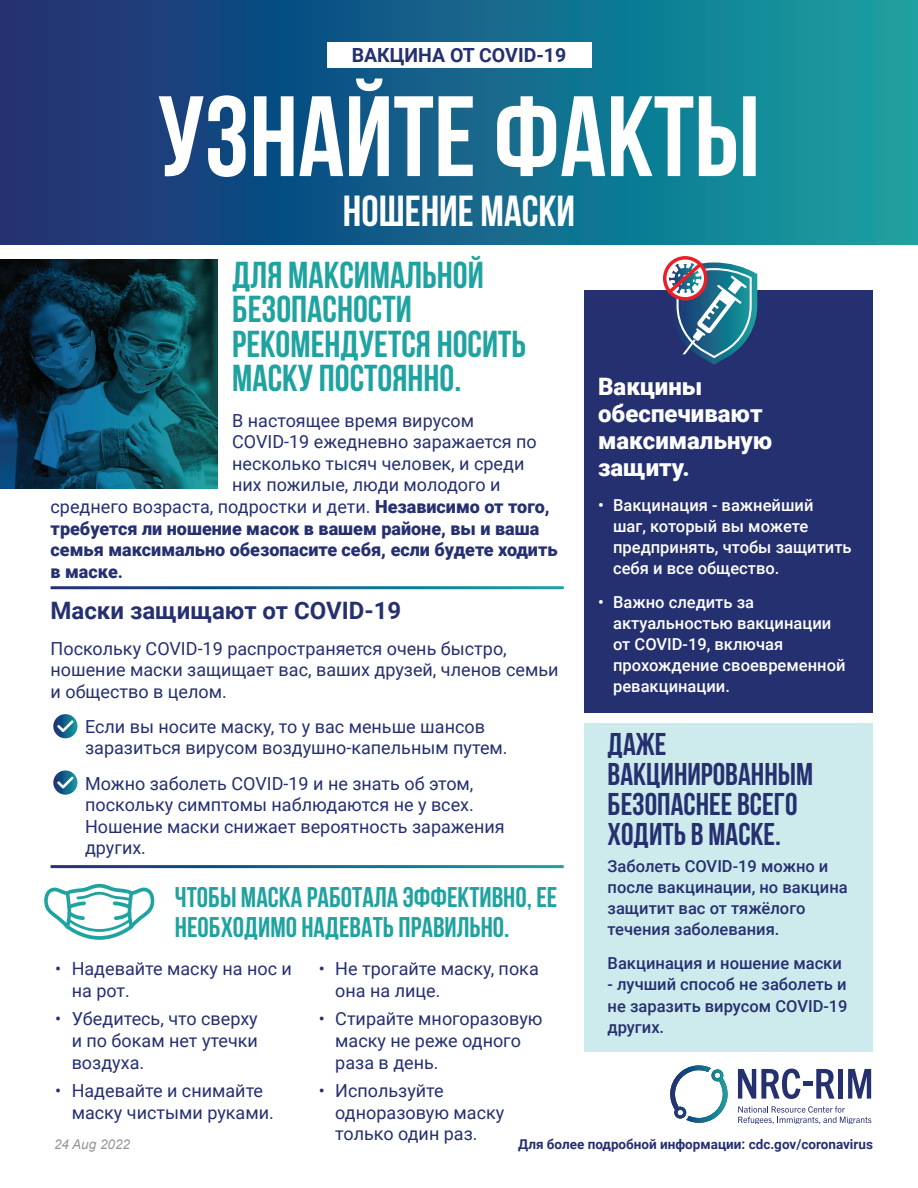
<style>
.page{position:relative;width:918px;height:1188px;background:#fff}
.page>*{position:absolute;margin:0;border:0;box-sizing:border-box;transform-origin:0 0}
.t1{font:700 114px "Bebas Neue";color:#fff}
.t2{font:700 43.5px "Bebas Neue";color:#fff}
.t3{font:700 37.5px/34.5px "Bebas Neue";color:#1fa3a0}
.t4{font:700 31.5px/30px "Bebas Neue";color:#253070}
.t5{font:700 28.5px/30px "Bebas Neue";color:#1fa3a0}
.t6{font:900 24px/27px "Roboto";color:#fff}
.t7{font:700 24px "Roboto";color:#253070}
.t8{font:700 19.5px "Roboto";color:#253070}
.t9{font:18px/21.6px "Roboto";color:#253070}
.t10{font:900 18px/21.6px "Roboto";color:#253070}
.t11{font:500 16.5px/21px "Roboto";color:#fff}
.t12{font:500 16.5px/21px "Roboto";color:#253070}
.t13{font:700 13.5px "Roboto";color:#253070}
.t14{font:italic 13.5px "Arial";color:#939598}
.s1{font-weight:400}
.s2{font-weight:700}
</style>
<div class="page">
<div style="left:584px;top:290px;width:289px;height:423px;background:#253070"></div>
<div style="left:584px;top:724px;width:289px;height:328px;background:#cdeaec"></div>
<svg style="left:0;top:0;width:918px;height:244px;background:#156389"></svg>
<div style="left:327px;top:42px;width:264px;height:25px;background:#fff"></div>
<svg style="left:663px;top:256px;width:94px;height:109px"></svg>
<svg style="left:53px;top:770px;width:25px;height:25px"></svg>
<svg style="left:57px;top:777px;width:17px;height:11px"></svg>
<svg style="left:53px;top:714px;width:25px;height:24px"></svg>
<svg style="left:57px;top:720px;width:17px;height:12px"></svg>
<svg style="left:44px;top:884px;width:110px;height:56px"></svg>
<svg style="left:738px;top:1069px;width:97px;height:30px"></svg>
<div style="left:838px;top:1069px;width:5px;height:30px;background:#25306f"></div>
<svg style="left:848px;top:1069px;width:23px;height:30px"></svg>
<svg style="left:738px;top:1106px;width:133px;height:18px"></svg>
<svg style="left:670px;top:1065px;width:58px;height:58px"></svg>
<img style="left:0;top:260px;width:217px;height:228px">
<p class="t8" style="left:352px;top:41px;width:216px">ВАКЦИНА ОТ COVID-19</p>
<h1 class="t1" style="left:158px;top:74px;width:604px">УЗНАЙТЕ ФАКТЫ</h1>
<h2 class="t2" style="left:343px;top:187px;width:234px">НОШЕНИЕ МАСКИ</h2>
<h3 class="t3" style="left:232px;top:257px;width:295px">ДЛЯ МАКСИМАЛЬНОЙ<br>БЕЗОПАСНОСТИ<br>РЕКОМЕНДУЕТСЯ НОСИТЬ<br>МАСКУ ПОСТОЯННО.</h3>
<p class="t9" style="left:232px;top:409px;width:306px">В настоящее время вирусом<br>COVID-19 ежедневно заражается по несколько тысяч человек, и среди них пожилые, люди молодого и</p>
<h3 class="t6" style="left:598px;top:372px;width:176px">Вакцины обеспечивают максимальную защиту.</h3>
<p class="t11" style="left:613px;top:494px;width:240px;text-indent:-15px">• Вакцинация - важнейший<br>шаг, который вы можете предпринять, чтобы защитить себя и все общество.</p>
<p class="t11" style="left:613px;top:591px;width:234px;text-indent:-15px">• Важно следить за актуальностью вакцинации от COVID-19, включая прохождение своевременной ревакцинации.</p>
<h3 class="t4" style="left:608px;top:729px;width:207px">ДАЖЕ<br>ВАКЦИНИРОВАННЫМ<br>БЕЗОПАСНЕЕ ВСЕГО<br>ХОДИТЬ В МАСКЕ.</h3>
<p class="t12" style="left:608px;top:855px;width:242px">Заболеть COVID-19 можно и после вакцинации, но вакцина защитит вас от тяжёлого течения заболевания.</p>
<p class="t12" style="left:608px;top:953px;width:236px">Вакцинация и ношение маски</p>
<p class="t12" style="left:608px;top:973px;width:242px;text-align:justify">- лучший способ не заболеть и не заразить вирусом COVID-19 других.</p>
<p class="t10" style="left:51px;top:495px;width:509px"><span class="s1">среднего возраста, подростки и дети.</span> Независимо от того, требуется ли ношение масок в вашем районе, вы и ваша семья максимально обезопасите себя, если будете ходить в маске<span class="s2">.</span></p>
<h3 class="t7" style="left:51px;top:594px;width:352px">Маски защищают от COVID-19</h3>
<p class="t9" style="left:51px;top:637px;width:509px">Поскольку COVID-19 распространяется очень быстро, ношение маски защищает вас, ваших друзей, членов семьи и общество в целом.</p>
<p class="t9" style="left:85px;top:715px;width:424px">Если вы носите маску, то у вас меньше шансов заразиться вирусом воздушно-капельным путем.</p>
<p class="t9" style="left:85px;top:772px;width:421px">Можно заболеть COVID-19 и не знать об этом, поскольку симптомы наблюдаются не у всех.<br>Ношение маски снижает вероятность заражения других.</p>
<h3 class="t5" style="left:175px;top:882px;width:384px">ЧТОБЫ МАСКА РАБОТАЛА ЭФФЕКТИВНО, ЕЕ<br>НЕОБХОДИМО НАДЕВАТЬ ПРАВИЛЬНО.</h3>
<p class="t9" style="left:72px;top:958px;width:222px;text-indent:-17px">• Надевайте маску на нос и на рот.</p>
<p class="t9" style="left:72px;top:1008px;width:188px;text-align:justify;text-indent:-17px">• Убедитесь, что сверху и по бокам нет утечки воздуха.</p>
<p class="t9" style="left:72px;top:1079px;width:204px;text-indent:-17px">• Надевайте и снимайте маску чистыми руками.</p>
<p class="t9" style="left:335px;top:958px;width:205px;text-indent:-17px">• Не трогайте маску, пока она на лице.</p>
<p class="t9" style="left:335px;top:1008px;width:209px;text-indent:-17px">• Стирайте многоразовую маску не реже одного раза в день.</p>
<p class="t9" style="left:335px;top:1079px;width:171px;text-indent:-17px">• Используйте одноразовую маску только один раз.</p>
<p class="t14" style="left:54px;top:1135px;width:78px">24 Aug 2022</p>
<p class="t13" style="left:518px;top:1135px;width:356px">Для более подробной информации: cdc.gov/coronavirus</p>
</div>
